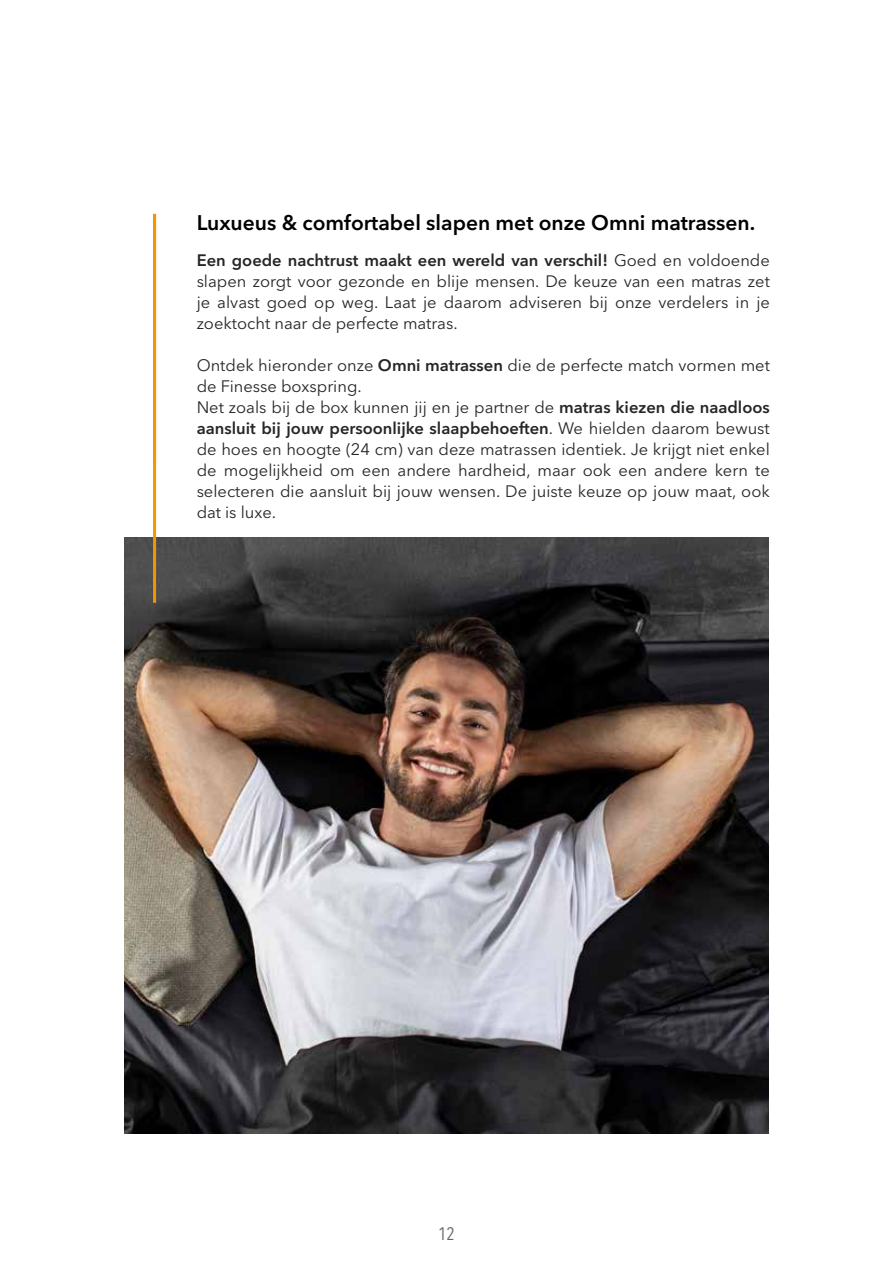
<style>
.page{position:relative;width:893px;height:1263px;background:#fff}
.page>*{position:absolute;margin:0;border:0;box-sizing:border-box;transform-origin:0 0}
.t1{font:600 21px "Avenir Next LT Pro";color:#000}
.t2{font:condensed 18px "Avenir Next LT Pro";color:#70635a}
.t3{font:16.5px/21px "Avenir Next LT Pro";color:#262626;text-align:justify}
.s1{font-weight:600}
</style>
<div class="page">
<img style="left:124px;top:538px;width:645px;height:595px">
<hr style="left:153px;top:214px;width:3px;height:389px;background:#f49600">
<p class="t1" style="left:197px;top:210px;width:560px">Luxueus &amp; comfortabel slapen met onze Omni matrassen.</p>
<p class="t3" style="left:197px;top:249px;width:575px"><span class="s1">Een goede nachtrust maakt een wereld van verschil!</span> Goed en voldoende slapen zorgt voor gezonde en blije mensen. De keuze van een matras zet je alvast goed op weg. Laat je daarom adviseren bij onze verdelers in je zoektocht naar de perfecte matras.</p>
<p class="t3" style="left:197px;top:354px;width:575px;text-align:left">Ontdek hieronder onze <span class="s1">Omni matrassen</span> die de perfecte match vormen met de Finesse boxspring.<br>Net zoals bij de box kunnen jij en je partner de <span class="s1">matras kiezen die naadloos aansluit bij jouw persoonlijke slaapbehoeften</span>. We hielden daarom bewust de hoes en hoogte (24 cm) van deze matrassen identiek. Je krijgt niet enkel de mogelijkheid om een andere hardheid, maar ook een andere kern te selecteren die aansluit bij jouw wensen. De juiste keuze op jouw maat, ook dat is luxe.</p>
<p class="t2" style="left:438px;top:1223px;width:18px">12</p>
</div>
